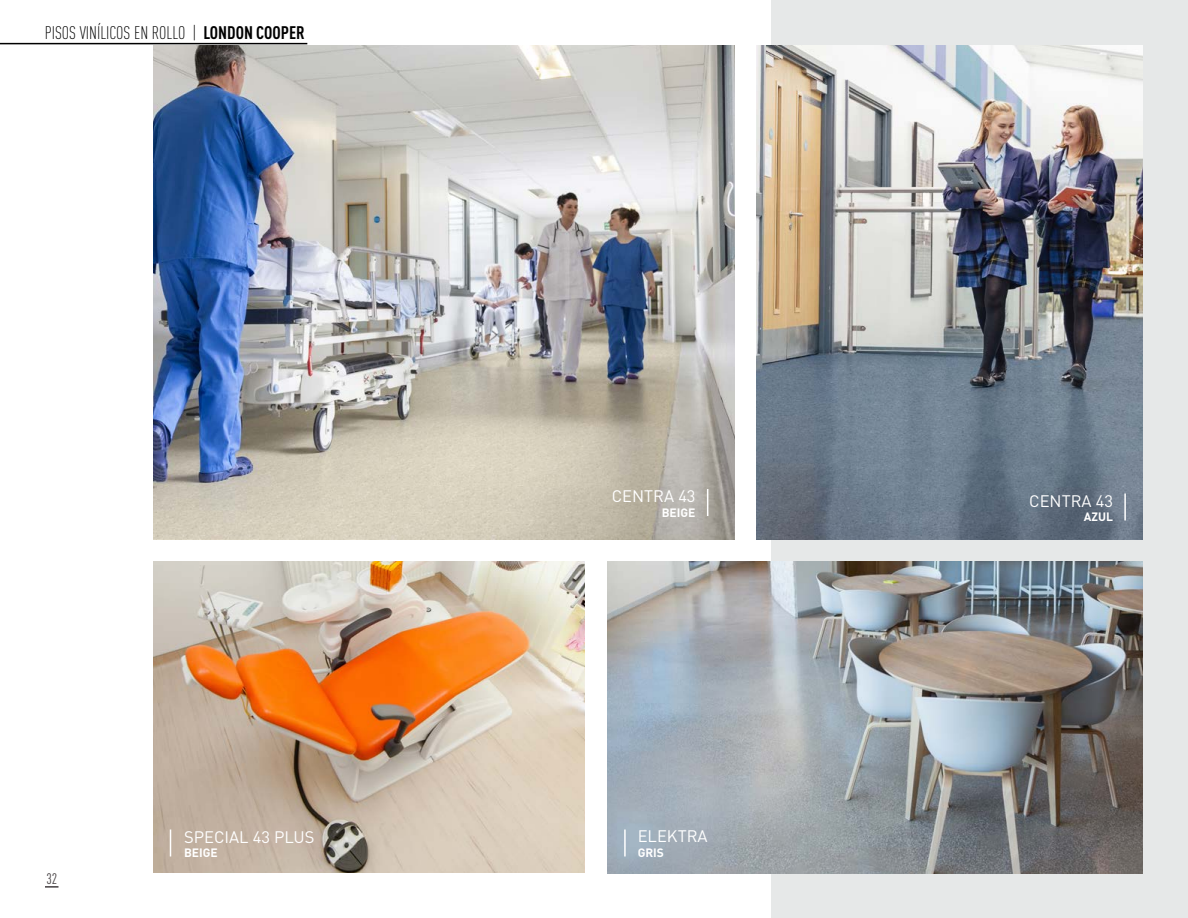
<style>
.page{position:relative;width:1188px;height:918px;background:#fff}
.page>*{position:absolute;margin:0;border:0;box-sizing:border-box;transform-origin:0 0}
.t1{font:300 18px "DIN Cond";color:#000}
.t2{font:16.5px "DIN";color:#fff}
.t3{font:15px "DIN Cond";color:#454042}
.t4{font:700 12px "DIN";color:#fff}
.s1{font-weight:700}
</style>
<div class="page">
<div style="left:771px;top:0;width:417px;height:918px;background:#e6e8e8"></div>
<hr style="left:0;top:43px;width:307px;height:1px;background:#000">
<img style="left:153px;top:45px;width:582px;height:495px">
<img style="left:756px;top:45px;width:387px;height:495px">
<img style="left:608px;top:561px;width:535px;height:312px">
<img style="left:153px;top:561px;width:432px;height:312px">
<hr style="left:1124px;top:494px;width:2px;height:26px;background:#fff">
<svg style="left:707px;top:489px;width:1px;height:27px"></svg>
<hr style="left:624px;top:830px;width:2px;height:26px;background:#fff">
<svg style="left:170px;top:830px;width:1px;height:26px"></svg>
<svg style="left:45px;top:886px;width:13px;height:2px"></svg>
<p class="t1" style="left:45px;top:22px;width:262px">PISOS VINÍLICOS EN ROLLO | <span class="s1">LONDON COOPER</span></p>
<p class="t3" style="left:46px;top:870px;width:12px">32</p>
<p class="t2" style="left:184px;top:826px;width:132px">SPECIAL 43 PLUS</p>
<p class="t4" style="left:184px;top:845px;width:35px">BEIGE</p>
<p class="t2" style="left:612px;top:486px;width:85px">CENTRA 43</p>
<p class="t4" style="left:662px;top:504px;width:35px">BEIGE</p>
<p class="t2" style="left:638px;top:826px;width:71px">ELEKTRA</p>
<p class="t4" style="left:638px;top:844px;width:28px">GRIS</p>
<p class="t2" style="left:1029px;top:490px;width:85px">CENTRA 43</p>
<p class="t4" style="left:1084px;top:509px;width:31px">AZUL</p>
</div>
